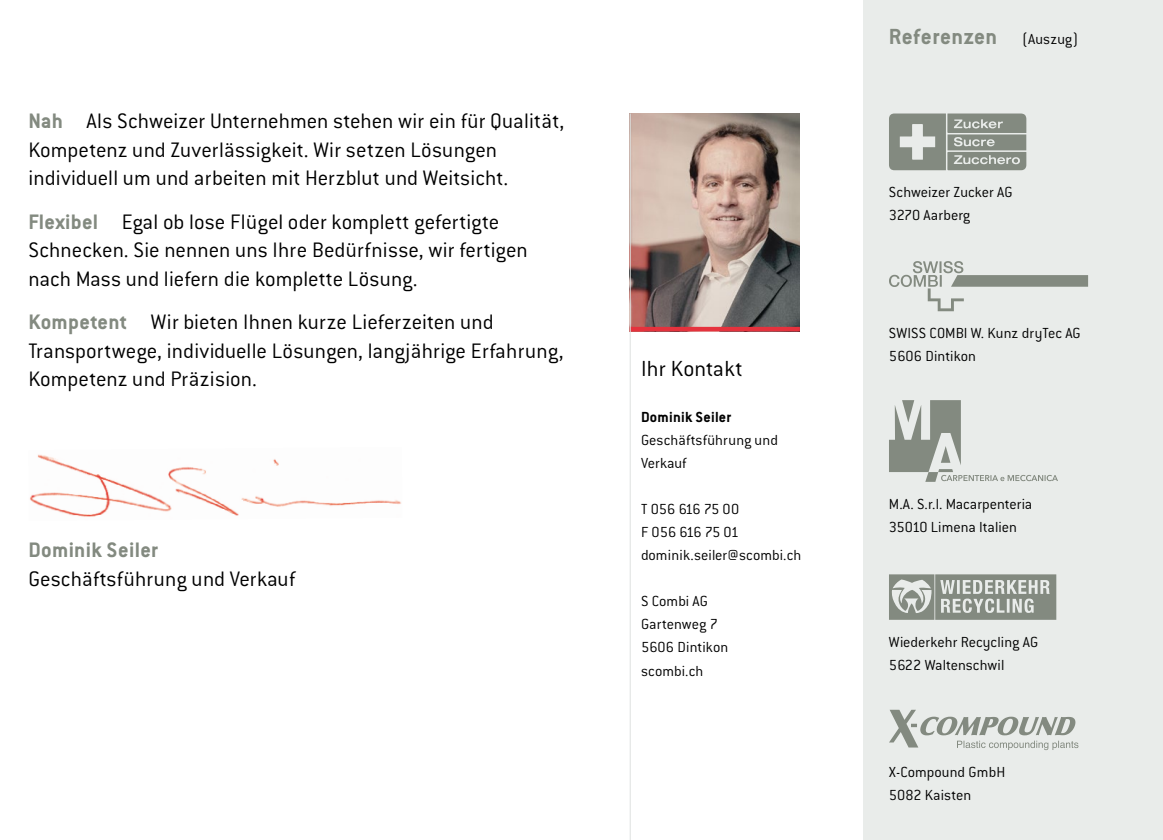
<style>
.page{position:relative;width:1163px;height:840px;background:#fff}
.page>*{position:absolute;margin:0;border:0;box-sizing:border-box;transform-origin:0 0}
.t1{font:700 24px "Conduit ITC Std";letter-spacing:.015em;color:#838a80}
.t2{font:300 24px "Conduit ITC Std";letter-spacing:.005em;color:#000}
.t3{font:300 23px/28.4px "Conduit ITC Std";color:#000}
.t4{font:700 23px "Conduit ITC Std";letter-spacing:.015em;color:#838a80}
.t5{font:300 16px/23px "Conduit ITC Std";color:#000}
.t6{font:700 16px "Conduit ITC Std";letter-spacing:.015em;color:#000}
.s1{font-weight:700;color:#838a80}
.s2{font-weight:300;font-size:16px;color:#000}
</style>
<div class="page">
<div style="left:863px;top:0;width:299px;height:839px;background:#e9ecea"></div>
<img style="left:630px;top:113px;width:169px;height:213px">
<div style="left:629px;top:326px;width:170px;height:5px;background:#e5323d"></div>
<hr style="left:629px;top:113px;width:1px;height:726px;background:#dee2e0">
<img style="left:30px;top:454px;width:371px;height:63px">
<svg style="left:889px;top:574px;width:167px;height:45px"></svg>
<svg style="left:889px;top:113px;width:137px;height:57px"></svg>
<svg style="left:889px;top:400px;width:168px;height:81px"></svg>
<svg style="left:889px;top:709px;width:189px;height:40px"></svg>
<svg style="left:889px;top:261px;width:198px;height:50px"></svg>
<p class="t3" style="left:28px;top:106px;width:537px"><span class="s1">Nah</span> Als Schweizer Unternehmen stehen wir ein für Qualität,<br>Kompetenz und Zuverlässigkeit. Wir setzen Lösungen individuell um und arbeiten mit Herzblut und Weitsicht.</p>
<p class="t3" style="left:28px;top:206px;width:501px"><span class="s1">Flexibel</span> Egal ob lose Flügel oder komplett gefertigte<br>Schnecken. Sie nennen uns Ihre Bedürfnisse, wir fertigen nach Mass und liefern die komplette Lösung.</p>
<p class="t3" style="left:28px;top:307px;width:537px"><span class="s1">Kompetent</span> Wir bieten Ihnen kurze Lieferzeiten und<br>Transportwege, individuelle Lösungen, langjährige Erfahrung,<br>Kompetenz und Präzision.</p>
<p class="t4" style="left:28px;top:536px;width:131px">Dominik Seiler</p>
<p class="t3" style="left:28px;top:563px;width:268px">Geschäftsführung und Verkauf</p>
<p class="t2" style="left:641px;top:354px;width:103px">Ihr Kontakt</p>
<p class="t6" style="left:641px;top:407px;width:92px">Dominik Seiler</p>
<p class="t5" style="left:641px;top:428px;width:138px">Geschäftsführung und<br>Verkauf</p>
<p class="t5" style="left:641px;top:497px;width:162px">T 056 616 75 00<br>F 056 616 75 01 dominik.seiler@scombi.ch</p>
<p class="t5" style="left:641px;top:589px;width:89px">S Combi AG<br>Gartenweg 7<br>5606 Dintikon scombi.ch</p>
<p class="t1" style="left:888px;top:21px;width:191px">Referenzen <span class="s2">(Auszug)</span></p>
<p class="t5" style="left:888px;top:180px;width:125px">Schweizer Zucker AG<br>3270 Aarberg</p>
<p class="t5" style="left:888px;top:321px;width:193px">SWISS COMBI W. Kunz dryTec AG<br>5606 Dintikon</p>
<p class="t5" style="left:888px;top:491px;width:145px">M.A. S.r.l. Macarpenteria<br>35010 Limena Italien</p>
<p class="t5" style="left:888px;top:629px;width:151px">Wiederkehr Recycling AG<br>5622 Waltenschwil</p>
<p class="t5" style="left:888px;top:759px;width:118px">X-Compound GmbH<br>5082 Kaisten</p>
</div>
